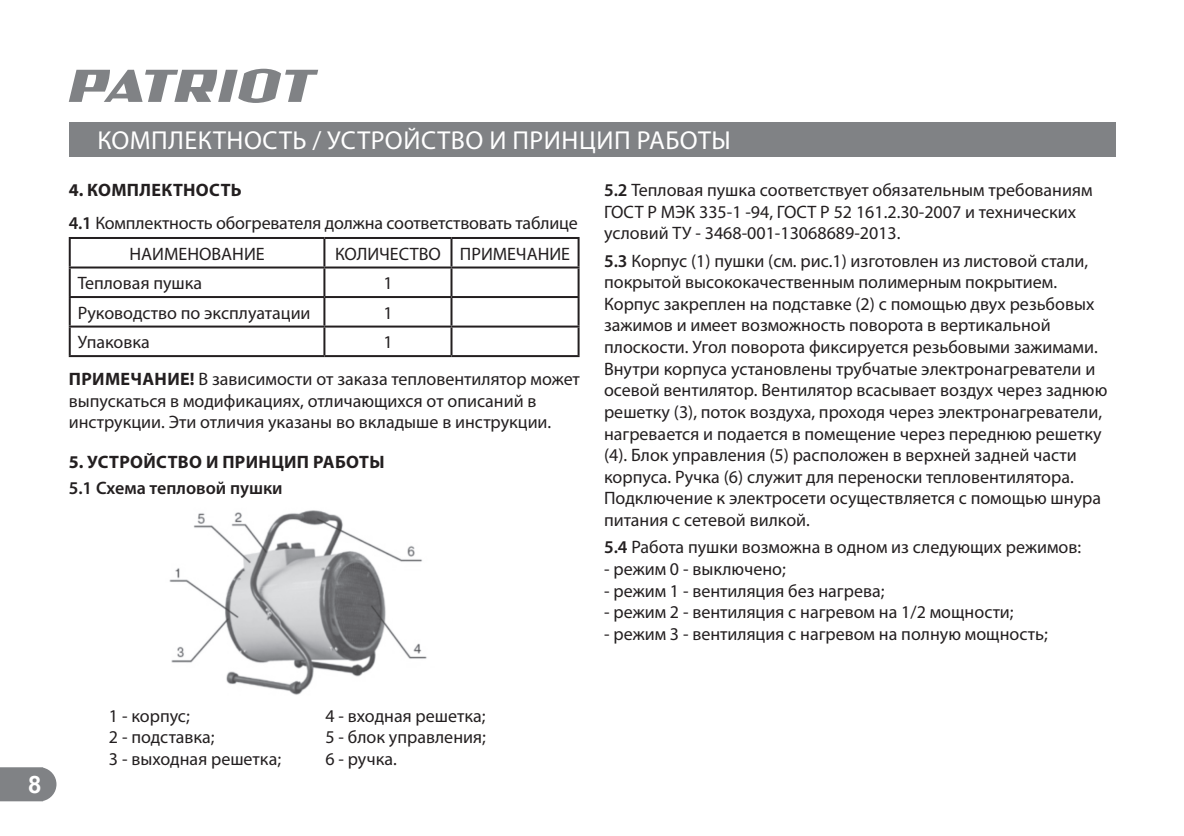
<style>
.page{position:relative;width:1184px;height:836px;background:#fff}
.page>*{position:absolute;margin:0;border:0;box-sizing:border-box;transform-origin:0 0}
.t1{font:26px "Myriad Pro";letter-spacing:.02em;color:#fff}
.t2{font:700 24px "Arial";color:#fff}
.t3{font:18px/21.6px "Myriad Pro";color:#231f20}
.t4{font:700 18px "Myriad Pro";letter-spacing:.02em;color:#231f20}
.t5{font:600 18px "Myriad Pro";color:#231f20}
.s1{font-weight:700}
.s2{font-weight:600}
</style>
<div class="page">
<img style="left:169px;top:510px;width:258px;height:185px">
<hr style="left:69px;top:237px;width:255px;height:2px;background:#231f20">
<hr style="left:69px;top:239px;width:2px;height:27px;background:#231f20">
<hr style="left:324px;top:237px;width:127px;height:2px;background:#231f20">
<hr style="left:323px;top:239px;width:2px;height:27px;background:#231f20">
<hr style="left:451px;top:237px;width:129px;height:2px;background:#231f20">
<hr style="left:450px;top:239px;width:2px;height:27px;background:#231f20">
<hr style="left:578px;top:239px;width:2px;height:27px;background:#231f20">
<hr style="left:69px;top:266px;width:255px;height:2px;background:#231f20">
<hr style="left:69px;top:268px;width:2px;height:28px;background:#231f20">
<hr style="left:324px;top:266px;width:127px;height:2px;background:#231f20">
<hr style="left:323px;top:268px;width:2px;height:28px;background:#231f20">
<hr style="left:451px;top:266px;width:129px;height:2px;background:#231f20">
<hr style="left:450px;top:268px;width:2px;height:28px;background:#231f20">
<hr style="left:578px;top:268px;width:2px;height:28px;background:#231f20">
<hr style="left:69px;top:296px;width:255px;height:2px;background:#231f20">
<hr style="left:69px;top:298px;width:2px;height:27px;background:#231f20">
<hr style="left:324px;top:296px;width:127px;height:2px;background:#231f20">
<hr style="left:323px;top:298px;width:2px;height:27px;background:#231f20">
<hr style="left:451px;top:296px;width:129px;height:2px;background:#231f20">
<hr style="left:450px;top:298px;width:2px;height:27px;background:#231f20">
<hr style="left:578px;top:298px;width:2px;height:27px;background:#231f20">
<hr style="left:69px;top:325px;width:255px;height:2px;background:#231f20">
<hr style="left:69px;top:327px;width:2px;height:28px;background:#231f20">
<hr style="left:324px;top:325px;width:127px;height:2px;background:#231f20">
<hr style="left:323px;top:327px;width:2px;height:28px;background:#231f20">
<hr style="left:451px;top:325px;width:129px;height:2px;background:#231f20">
<hr style="left:450px;top:327px;width:2px;height:28px;background:#231f20">
<hr style="left:578px;top:327px;width:2px;height:28px;background:#231f20">
<hr style="left:69px;top:355px;width:255px;height:2px;background:#231f20">
<hr style="left:324px;top:355px;width:127px;height:2px;background:#231f20">
<hr style="left:451px;top:355px;width:129px;height:2px;background:#231f20">
<svg style="left:0;top:767px;width:56px;height:34px;background:#88898c"></svg>
<div style="left:69px;top:123px;width:1046px;height:34px;background:#808285"></div>
<svg style="left:69px;top:69px;width:249px;height:34px"></svg>
<h2 class="t2" style="left:28px;top:768px;width:15px">8</h2>
<h1 class="t1" style="left:97px;top:125px;width:147px">КОМПЛЕКТНОС</h1>
<h1 class="t1" style="left:279px;top:125px;width:250px">ТЬ / УСТРО ЙСТВО И ПРИН</h1>
<h1 class="t1" style="left:579px;top:125px;width:153px">ЦИП РАБОТЫ</h1>
<p class="t3" style="left:69px;top:173px;width:511px;line-height:33px"><span class="s1">4. КОМПЛЕКТНОСТЬ<br></span><span class="s2">4.1</span> Комплектность обогревателя должна соответствовать таблице</p>
<p class="t3" style="left:129px;top:242px;width:12px">НАИ</p>
<p class="t3" style="left:164px;top:242px;width:26px">МЕНОВАНИЕ</p>
<p class="t3" style="left:335px;top:242px;width:95px">КОЛИЧЕСТВО</p>
<p class="t3" style="left:460px;top:242px;width:12px">ПРИ</p>
<p class="t3" style="left:493px;top:242px;width:46px">МЕЧАНИЕ</p>
<p class="t3" style="left:78px;top:272px;width:126px">Тепловая пушка</p>
<p class="t3" style="left:383px;top:272px;width:11px">1</p>
<p class="t3" style="left:78px;top:301px;width:234px">Руководство по эксплуатации</p>
<p class="t3" style="left:383px;top:301px;width:11px">1</p>
<p class="t3" style="left:78px;top:331px;width:74px">Упаковка</p>
<p class="t3" style="left:383px;top:331px;width:11px">1</p>
<p class="t4" style="left:69px;top:367px;width:37px">Приме</p>
<p class="t4" style="left:130px;top:367px;width:25px">чание</p>
<p class="t3" style="left:69px;top:368px;width:513px;text-indent:121px"><span class="s1">!</span> В зависимости от заказа тепловентилятор может выпускаться в модификациях, отличающихся от описаний в инструкции. Эти отличия указаны во вкладыше в инструкции.</p>
<p class="t4" style="left:69px;top:450px;width:318px">5. УСТРОЙСТВО И ПРИНЦИП РАБОТЫ</p>
<p class="t5" style="left:69px;top:476px;width:215px">5.1 Схема тепловой пушки</p>
<p class="t3" style="left:604px;top:179px;width:490px"><span class="s2">5.2</span> Тепловая пушка соответствует обязательным требованиям<br>ГОСТ Р МЭК 335-1 -94, ГОСТ Р 52 161.2.30-2007 и технических условий ТУ - 3468-001-13068689-2013.</p>
<p class="t3" style="left:604px;top:249px;width:505px"><span class="s2">5.3</span> Корпус (1) пушки (см. рис.1) изготовлен из листовой стали, покрытой высококачественным полимерным покрытием.<br>Корпус закреплен на подставке (2) с помощью двух резьбовых зажимов и имеет возможность поворота в вертикальной плоскости. Угол поворота фиксируется резьбовыми зажимами.<br>Внутри корпуса установлены трубчатые электронагреватели и осевой вентилятор. Вентилятор всасывает воздух через заднюю решетку (3), поток воздуха, проходя через электронагреватели, нагревается и подается в помещение через переднюю решетку (4). Блок управления (5) расположен в верхней задней части корпуса. Ручка (6) служит для переноски тепловентилятора.<br>Подключение к электросети осуществляется с помощью шнура питания с сетевой вилкой.</p>
<p class="t3" style="left:604px;top:536px;width:478px"><span class="s2">5.4</span> Работа пушки возможна в одном из следующих режимов:</p>
<p class="t3" style="left:604px;top:557px;width:183px">- режим 0 - выключено;</p>
<p class="t3" style="left:604px;top:579px;width:282px">- режим 1 - вентиляция без нагрева;</p>
<p class="t3" style="left:604px;top:600px;width:411px">- режим 2 - вентиляция с нагревом на 1/2 мощности;</p>
<p class="t3" style="left:604px;top:622px;width:445px">- режим 3 - вентиляция с нагревом на полную мощность;</p>
<p class="t3" style="left:109px;top:704px;width:174px">1 - корпус;<br>2 - подставка;<br>3 - выходная решетка;</p>
<p class="t3" style="left:325px;top:704px;width:162px;text-align:justify">4 - входная решетка; 5 - блок управления; 6 - ручка.</p>
</div>
